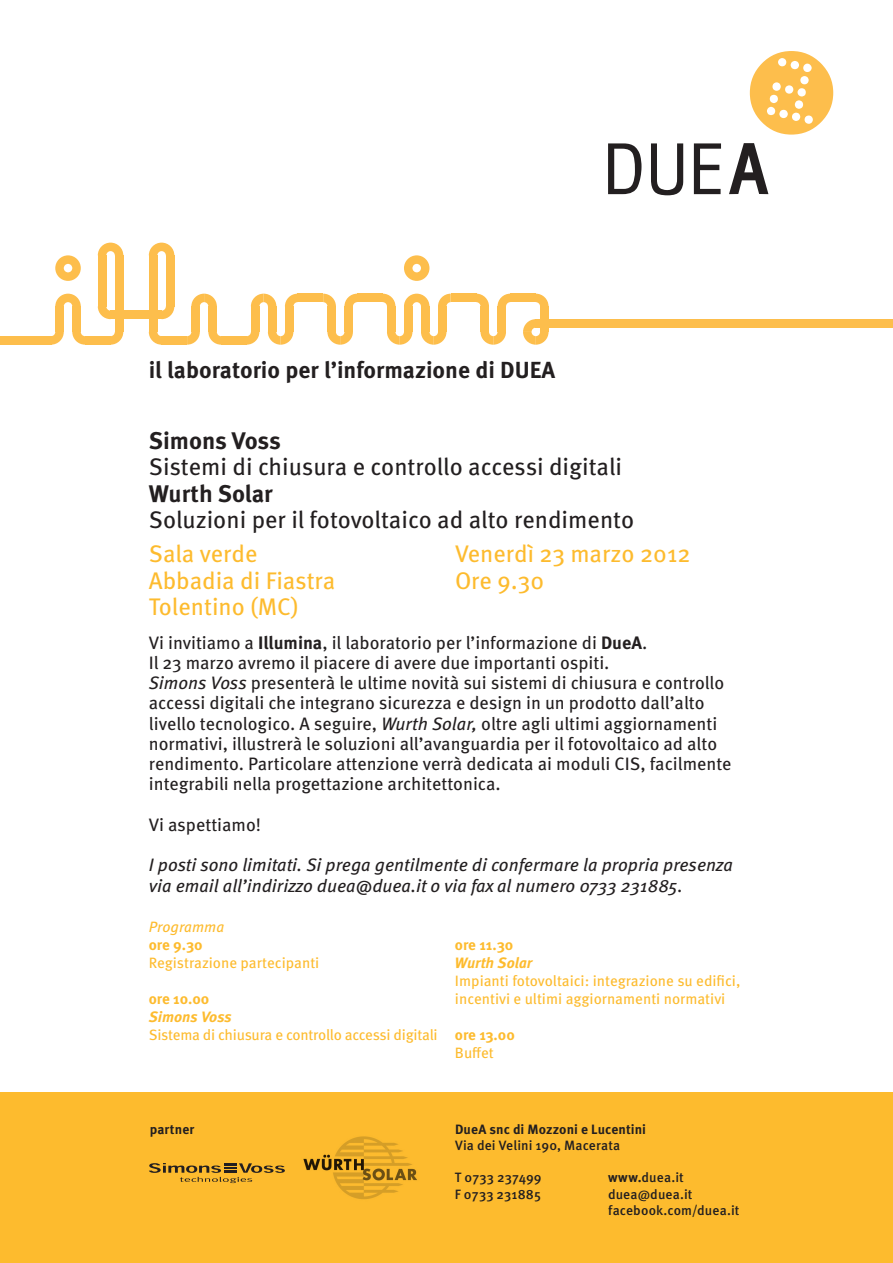
<style>
.page{position:relative;width:893px;height:1263px;background:#fff}
.page>*{position:absolute;margin:0;border:0;box-sizing:border-box;transform-origin:0 0}
.t1{font:24px "Meta Pro";color:#231f20}
.t2{font:24px/26.2px "Meta Pro";color:#fdbb2e}
.t3{font:700 24px "Meta Pro";color:#231f20}
.t4{font:700 23.25px "Meta Pro";color:#231f20}
.t5{font:18px/20.2px "Meta Pro";color:#231f20}
.t6{font:italic 18px/20.2px "Meta Pro";color:#231f20}
.t7{font:15px/18px "Meta Pro";letter-spacing:-.005em;color:#fdbb2e}
.t8{font:700 15px "Meta Pro";color:#fdbb2e}
.t9{font:italic 700 15px "Meta Pro";letter-spacing:-.005em;color:#fdbb2e}
.t10{font:italic 15px "Meta Pro";color:#fdbb2e}
.t11{font:500 13.5px/16.5px "Meta Pro";letter-spacing:.01em;color:#231f20}
.t12{font:700 13.5px "Meta Pro";letter-spacing:.005em;color:#231f20}
.s1{font-weight:700}
.s2{font-style:italic}
</style>
<div class="page">
<div style="left:0;top:1093px;width:893px;height:170px;background:#fdbb2e"></div>
<svg style="left:149px;top:1163px;width:136px;height:20px"></svg>
<svg style="left:651px;top:143px;width:32px;height:52px"></svg>
<svg style="left:729px;top:143px;width:39px;height:51px"></svg>
<svg style="left:694px;top:143px;width:27px;height:51px"></svg>
<svg style="left:608px;top:143px;width:33px;height:51px"></svg>
<svg style="left:750px;top:51px;width:83px;height:84px"></svg>
<svg style="left:55px;top:294px;width:26px;height:12px"></svg>
<svg style="left:51px;top:332px;width:13px;height:13px"></svg>
<svg style="left:72px;top:332px;width:13px;height:13px"></svg>
<svg style="left:55px;top:255px;width:26px;height:26px"></svg>
<div style="left:55px;top:306px;width:9px;height:26px;background:#fdbe4c"></div>
<svg style="left:98px;top:243px;width:25px;height:12px"></svg>
<svg style="left:111px;top:332px;width:12px;height:13px"></svg>
<div style="left:115px;top:306px;width:8px;height:26px;background:#fdbe4c"></div>
<svg style="left:285px;top:294px;width:13px;height:12px"></svg>
<div style="left:285px;top:306px;width:8px;height:26px;background:#fdbe4c"></div>
<div style="left:115px;top:281px;width:8px;height:25px;background:#fdbe4c"></div>
<div style="left:115px;top:255px;width:8px;height:26px;background:#fdbe4c"></div>
<div style="left:98px;top:281px;width:8px;height:25px;background:#fdbe4c"></div>
<div style="left:98px;top:255px;width:8px;height:26px;background:#fdbe4c"></div>
<div style="left:298px;top:294px;width:25px;height:8px;background:#fdbe4c"></div>
<div style="left:85px;top:336px;width:26px;height:9px;background:#fdbe4c"></div>
<svg style="left:98px;top:306px;width:13px;height:13px"></svg>
<div style="left:111px;top:311px;width:25px;height:8px;background:#fdbe4c"></div>
<svg style="left:149px;top:243px;width:25px;height:12px"></svg>
<svg style="left:149px;top:332px;width:13px;height:13px"></svg>
<div style="left:149px;top:306px;width:8px;height:26px;background:#fdbe4c"></div>
<div style="left:149px;top:281px;width:8px;height:25px;background:#fdbe4c"></div>
<div style="left:149px;top:255px;width:8px;height:26px;background:#fdbe4c"></div>
<div style="left:166px;top:281px;width:8px;height:25px;background:#fdbe4c"></div>
<div style="left:166px;top:255px;width:8px;height:26px;background:#fdbe4c"></div>
<div style="left:162px;top:336px;width:25px;height:9px;background:#fdbe4c"></div>
<div style="left:0;top:336px;width:51px;height:9px;background:#fdbe4c"></div>
<svg style="left:162px;top:306px;width:12px;height:13px"></svg>
<div style="left:136px;top:311px;width:26px;height:8px;background:#fdbe4c"></div>
<div style="left:536px;top:319px;width:357px;height:9px;background:#fdbe4c"></div>
<div style="left:72px;top:306px;width:9px;height:26px;background:#fdbe4c"></div>
<svg style="left:404px;top:294px;width:25px;height:12px"></svg>
<svg style="left:404px;top:255px;width:25px;height:26px"></svg>
<div style="left:404px;top:306px;width:8px;height:26px;background:#fdbe4c"></div>
<div style="left:421px;top:306px;width:8px;height:26px;background:#fdbe4c"></div>
<svg style="left:187px;top:332px;width:13px;height:13px"></svg>
<svg style="left:208px;top:332px;width:13px;height:13px"></svg>
<div style="left:191px;top:306px;width:9px;height:26px;background:#fdbe4c"></div>
<div style="left:221px;top:336px;width:26px;height:9px;background:#fdbe4c"></div>
<div style="left:208px;top:306px;width:9px;height:26px;background:#fdbe4c"></div>
<svg style="left:247px;top:332px;width:12px;height:13px"></svg>
<svg style="left:268px;top:332px;width:25px;height:13px"></svg>
<div style="left:251px;top:306px;width:8px;height:26px;background:#fdbe4c"></div>
<div style="left:268px;top:306px;width:8px;height:26px;background:#fdbe4c"></div>
<svg style="left:323px;top:294px;width:13px;height:12px"></svg>
<div style="left:327px;top:306px;width:9px;height:26px;background:#fdbe4c"></div>
<svg style="left:344px;top:294px;width:13px;height:12px"></svg>
<div style="left:344px;top:306px;width:9px;height:26px;background:#fdbe4c"></div>
<div style="left:357px;top:294px;width:26px;height:8px;background:#fdbe4c"></div>
<svg style="left:327px;top:332px;width:26px;height:13px"></svg>
<svg style="left:191px;top:294px;width:26px;height:12px"></svg>
<svg style="left:251px;top:294px;width:25px;height:12px"></svg>
<svg style="left:523px;top:319px;width:26px;height:26px"></svg>
<svg style="left:387px;top:332px;width:25px;height:13px"></svg>
<svg style="left:383px;top:294px;width:12px;height:12px"></svg>
<div style="left:387px;top:306px;width:8px;height:26px;background:#fdbe4c"></div>
<svg style="left:438px;top:294px;width:13px;height:12px"></svg>
<div style="left:438px;top:306px;width:8px;height:26px;background:#fdbe4c"></div>
<div style="left:451px;top:294px;width:25px;height:8px;background:#fdbe4c"></div>
<svg style="left:421px;top:332px;width:25px;height:13px"></svg>
<svg style="left:476px;top:294px;width:13px;height:12px"></svg>
<div style="left:480px;top:306px;width:9px;height:26px;background:#fdbe4c"></div>
<svg style="left:497px;top:294px;width:13px;height:12px"></svg>
<div style="left:497px;top:306px;width:9px;height:26px;background:#fdbe4c"></div>
<div style="left:510px;top:294px;width:26px;height:8px;background:#fdbe4c"></div>
<svg style="left:480px;top:332px;width:26px;height:13px"></svg>
<svg style="left:536px;top:294px;width:13px;height:12px"></svg>
<div style="left:540px;top:306px;width:9px;height:26px;background:#fdbe4c"></div>
<img style="left:303px;top:1136px;width:114px;height:63px">
<p class="t4" style="left:149px;top:356px;width:408px">il laboratorio per l’informazione di DUEA</p>
<h1 class="t3" style="left:149px;top:426px;width:134px">Simons Voss</h1>
<h1 class="t1" style="left:149px;top:452px;width:475px">Sistemi di chiusura e controllo accessi digitali</h1>
<h1 class="t3" style="left:149px;top:478px;width:126px">Wurth Solar</h1>
<h1 class="t1" style="left:149px;top:504px;width:487px">Soluzioni per il fotovoltaico ad alto rendimento</h1>
<h1 class="t2" style="left:149px;top:542px;width:188px">Sala verde<br>Abbadia di Fiastra<br>Tolentino (MC)</h1>
<h1 class="t2" style="left:455px;top:542px;width:237px">Venerdì 23 marzo 2012<br>Ore 9.30</h1>
<p class="t5" style="left:149px;top:633px;width:584px">Vi invitiamo a <span class="s1">Illumina</span>, il laboratorio per l’informazione di <span class="s1">DueA</span>.<br>Il 23 marzo avremo il piacere di avere due importanti ospiti.<br><span class="s2">Simons Voss</span> presenterà le ultime novità sui sistemi di chiusura e controllo accessi digitali che integrano sicurezza e design in un prodotto dall’alto livello tecnologico. A seguire, <span class="s2">Wurth Solar,</span> oltre agli ultimi aggiornamenti normativi, illustrerà le soluzioni all’avanguardia per il fotovoltaico ad alto rendimento. Particolare attenzione verrà dedicata ai moduli CIS, facilmente integrabili nella progettazione architettonica.</p>
<p class="t5" style="left:149px;top:815px;width:114px">Vi aspettiamo!</p>
<p class="t6" style="left:149px;top:855px;width:586px">I posti sono limitati. Si prega gentilmente di confermare la propria presenza via email all’indirizzo duea@duea.it o via fax al numero 0733 231885.</p>
<p class="t10" style="left:149px;top:917px;width:77px">Programma</p>
<p class="t8" style="left:149px;top:935px;width:55px">ore 9.30</p>
<p class="t7" style="left:149px;top:954px;width:172px">Registrazione partecipanti</p>
<p class="t8" style="left:149px;top:989px;width:62px">ore 10.00</p>
<p class="t9" style="left:149px;top:1007px;width:84px">Simons Voss</p>
<p class="t7" style="left:149px;top:1026px;width:290px">Sistema di chiusura e controllo accessi digitali</p>
<p class="t8" style="left:455px;top:935px;width:60px">ore 11.30</p>
<p class="t9" style="left:455px;top:953px;width:79px">Wurth Solar</p>
<p class="t7" style="left:455px;top:972px;width:287px">Impianti fotovoltaici: integrazione su edifici, incentivi e ultimi aggiornamenti normativi</p>
<p class="t8" style="left:455px;top:1025px;width:61px">ore 13.00</p>
<p class="t7" style="left:455px;top:1044px;width:40px">Buffet</p>
<p class="t12" style="left:150px;top:1121px;width:46px">partner</p>
<p class="t12" style="left:455px;top:1121px;width:193px">DueA snc di Mozzoni e Lucentini</p>
<p class="t11" style="left:455px;top:1138px;width:167px">Via dei Velini 190, Macerata</p>
<p class="t11" style="left:455px;top:1170px;width:88px">T 0733 237499<br>F 0733 231885</p>
<p class="t11" style="left:608px;top:1170px;width:133px"><span class="s1">www.</span>duea.it duea@duea.it facebook.com/duea.it</p>
</div>
